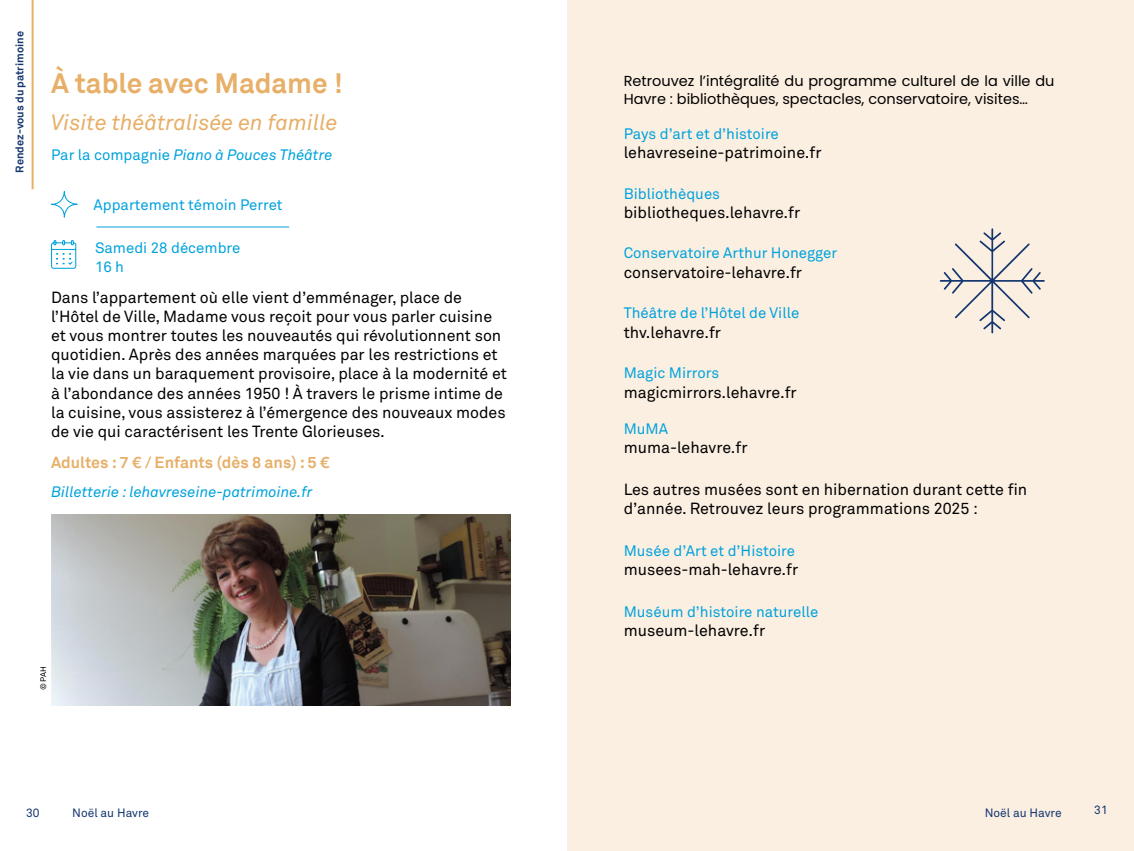
<style>
.page{position:relative;width:1134px;height:851px;background:#fff}
.page>*{position:absolute;margin:0;border:0;box-sizing:border-box;transform-origin:0 0}
.t1{font:700 28px "Akkurat";color:#e7af68}
.t2{font:italic 22px "Akkurat";color:#e7af68}
.t3{font:16px/19.2px "Akkurat Pro";color:#000}
.t4{font:700 16px "Akkurat";color:#e7af68}
.t5{font:15px/19.2px "Akkurat Pro";color:#00a2dc}
.t6{font:italic 15px "Akkurat";color:#00a2dc}
.t7{font:14.4px/17.4px "Poppins";color:#000}
.t8{font:12px "Akkurat Pro";color:#14366f}
.t9{font:700 11px "Akkurat";color:#14366f}
.t10{font:8px "Akkurat Pro";color:#000}
.s1{font-family:"Akkurat Pro";font-style:normal}
</style>
<div class="page">
<div style="left:567px;top:0;width:567px;height:850px;background:#fbefe2"></div>
<hr style="left:96px;top:226px;width:193px;height:1px;background:#00a2dc">
<div style="left:51px;top:191px;width:27px;height:26px;border:1px solid #00a2dc;border-radius:50%"></div>
<svg style="left:51px;top:240px;width:26px;height:29px"></svg>
<svg style="left:940px;top:228px;width:105px;height:105px"></svg>
<img style="left:51px;top:514px;width:459px;height:191px">
<hr style="left:32px;top:0;width:2px;height:189px;background:#e7af68">
<p class="t9" style="left:13px;top:172px;width:143px;rotate:-90deg">Rendez-vous du patrimoine</p>
<h1 class="t1" style="left:51px;top:65px;width:293px">À table avec Madame !</h1>
<h2 class="t2" style="left:51px;top:110px;width:288px">Visite théâtralisée en famille</h2>
<p class="t6" style="left:51px;top:146px;width:283px"><span class="s1">Par la compagnie</span> Piano à Pouces Théâtre</p>
<p class="t5" style="left:94px;top:195px;width:191px">Appartement témoin Perret</p>
<p class="t5" style="left:95px;top:238px;width:147px">Samedi 28 décembre<br>16 h</p>
<p class="t3" style="left:51px;top:288px;width:457px">Dans l’appartement où elle vient d’emménager, place de l’Hôtel de Ville, Madame vous reçoit pour vous parler cuisine et vous montrer toutes les nouveautés qui révolutionnent son quotidien. Après des années marquées par les restrictions et la vie dans un baraquement provisoire, place à la modernité et à l’abondance des années 1950 ! À travers le prisme intime de la cuisine, vous assisterez à l’émergence des nouveaux modes de vie qui caractérisent les Trente Glorieuses.</p>
<p class="t4" style="left:51px;top:452px;width:280px">Adultes : 7 € / Enfants (dès 8 ans) : 5 €</p>
<p class="t6" style="left:51px;top:483px;width:263px">Billetterie : lehavreseine-patrimoine.fr</p>
<p class="t10" style="left:39px;top:690px;width:26px;rotate:-90deg">© PAH</p>
<p class="t8" style="left:26px;top:805px;width:15px">30</p>
<p class="t8" style="left:72px;top:805px;width:78px">Noël au Havre</p>
<p class="t7" style="left:624px;top:72px;width:432px">Retrouvez l’intégralité du programme culturel de la ville du<br>Havre : bibliothèques, spectacles, conservatoire, visites…</p>
<p class="t5" style="left:624px;top:124px;width:157px">Pays d’art et d’histoire</p>
<p class="t3" style="left:624px;top:143px;width:199px">lehavreseine-patrimoine.fr</p>
<p class="t5" style="left:624px;top:184px;width:98px">Bibliothèques</p>
<p class="t3" style="left:624px;top:203px;width:178px">bibliotheques.lehavre.fr</p>
<p class="t5" style="left:624px;top:244px;width:215px">Conservatoire Arthur Honegger</p>
<p class="t3" style="left:624px;top:263px;width:180px">conservatoire-lehavre.fr</p>
<p class="t5" style="left:624px;top:304px;width:177px">Théâtre de l’Hôtel de Ville</p>
<p class="t3" style="left:624px;top:323px;width:99px">thv.lehavre.fr</p>
<p class="t5" style="left:624px;top:364px;width:97px">Magic Mirrors</p>
<p class="t3" style="left:624px;top:383px;width:175px">magicmirrors.lehavre.fr</p>
<p class="t5" style="left:624px;top:419px;width:46px">MuMA</p>
<p class="t3" style="left:624px;top:438px;width:125px">muma-lehavre.fr</p>
<p class="t3" style="left:624px;top:480px;width:405px">Les autres musées sont en hibernation durant cette fin d’année. Retrouvez leurs programmations 2025 :</p>
<p class="t5" style="left:624px;top:541px;width:173px">Musée d’Art et d’Histoire</p>
<p class="t3" style="left:624px;top:560px;width:176px">musees-mah-lehavre.fr</p>
<p class="t5" style="left:624px;top:602px;width:196px">Muséum d’histoire naturelle</p>
<p class="t3" style="left:624px;top:621px;width:143px">museum-lehavre.fr</p>
<p class="t8" style="left:985px;top:805px;width:78px">Noël au Havre</p>
<p class="t8" style="left:1094px;top:802px;width:15px">31</p>
</div>
